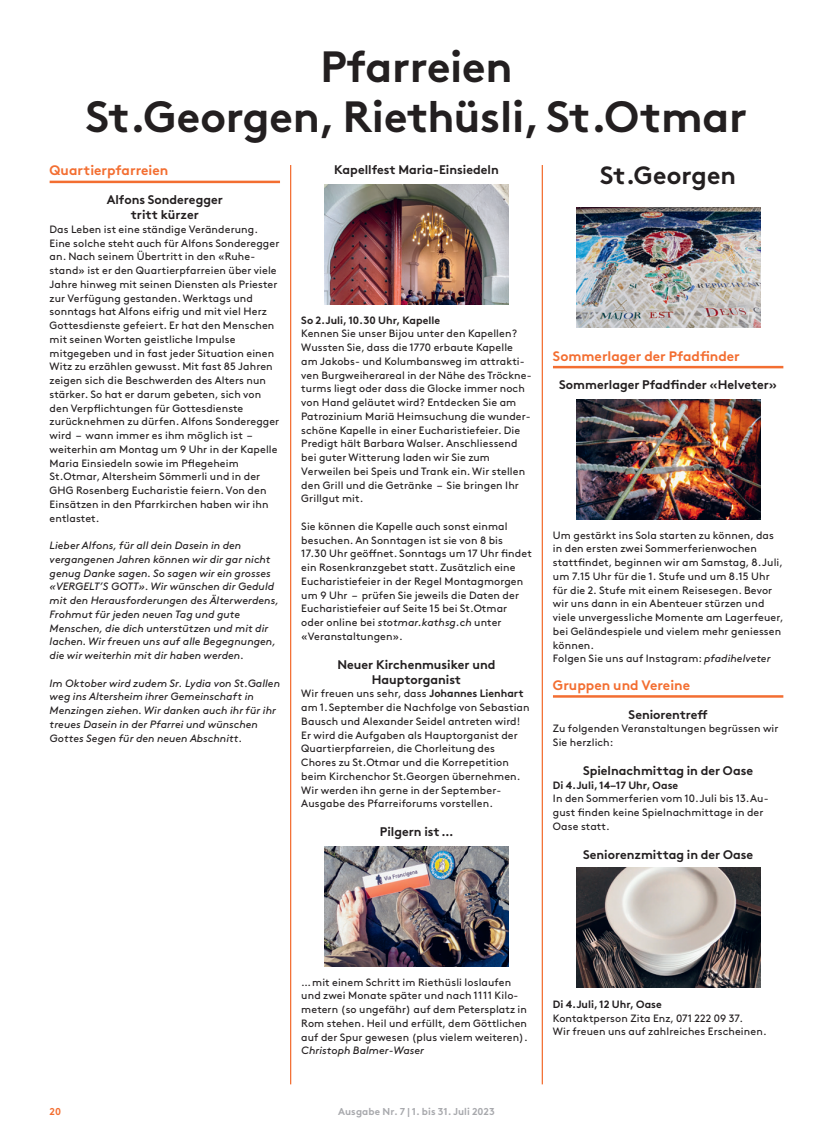
<style>
.page{position:relative;width:833px;height:1134px;background:#fff}
.page>*{position:absolute;margin:0;border:0;box-sizing:border-box;transform-origin:0 0}
.t1{font:700 43.75px/50px "Brown Pro";letter-spacing:-.005em;color:#231f20;text-align:center}
.t2{font:700 25px "Brown Pro";letter-spacing:.005em;color:#231f20}
.t3{font:700 13.75px "Brown Pro";color:#f36e31}
.t4{font:700 12.5px/15px "Brown Pro";color:#231f20;text-align:center}
.t5{font:10.62px/13.8px "Brown Pro";letter-spacing:.01em;color:#231f20}
.t6{font:italic 10.62px/13.8px "Brown Pro";letter-spacing:.005em;color:#231f20}
.t7{font:700 10.62px "Brown Pro";color:#231f20}
.t8{font:700 10px "Brown Pro";letter-spacing:.01em;color:#a8a9ad}
.t9{font:700 10px "Brown Pro";color:#f36e31}
.s1{font-style:italic}
.s2{font-weight:700}
</style>
<div class="page">
<hr style="left:542px;top:165px;width:1px;height:919px;background:#f36e31">
<hr style="left:290px;top:165px;width:1px;height:919px;background:#f36e31">
<img style="left:324px;top:184px;width:184px;height:120px">
<img style="left:324px;top:846px;width:184px;height:120px">
<hr style="left:553px;top:366px;width:230px;height:2px;background:#f36e31">
<hr style="left:553px;top:695px;width:230px;height:3px;background:#f36e31">
<img style="left:576px;top:208px;width:184px;height:120px">
<img style="left:576px;top:399px;width:184px;height:120px">
<img style="left:576px;top:867px;width:184px;height:120px">
<hr style="left:50px;top:181px;width:230px;height:2px;background:#f36e31">
<h1 class="t1" style="left:86px;top:38px;width:662px">Pfarreien<br>St.Georgen, Riethüsli, St.Otmar</h1>
<p class="t3" style="left:50px;top:159px;width:120px">Quartierpfarreien</p>
<p class="t4" style="left:107px;top:191px;width:118px">Alfons Sonderegger tritt kürzer</p>
<p class="t5" style="left:50px;top:221px;width:231px">Das Leben ist eine ständige Veränderung.<br>Eine solche steht auch für Alfons Sonderegger an. Nach seinem Übertritt in den «Ruhe&shy;stand» ist er den Quartierpfarreien über viele Jahre hinweg mit seinen Diensten als Priester zur Verfügung gestanden. Werktags und sonntags hat Alfons eifrig und mit viel Herz Gottesdienste gefeiert. Er hat den Menschen mit seinen Worten geistliche Impulse mitgegeben und in fast jeder Situation einen Witz zu erzählen gewusst. Mit fast 85 Jahren zeigen sich die Beschwerden des Alters nun stärker. So hat er darum gebeten, sich von den Verpflichtungen für Gottesdienste zurücknehmen zu dürfen. Alfons Sonderegger wird – wann immer es ihm möglich ist – weiterhin am Montag um 9 Uhr in der Kapelle Maria Einsiedeln sowie im Pflegeheim St.Otmar, Altersheim Sömmerli und in der GHG Rosenberg Eucharistie feiern. Von den Einsätzen in den Pfarrkirchen haben wir ihn entlastet.</p>
<p class="t6" style="left:50px;top:538px;width:231px">Lieber Alfons, für all dein Dasein in den vergangenen Jahren können wir dir gar nicht genug Danke sagen. So sagen wir ein grosses «VERGELT’S GOTT». Wir wünschen dir Geduld mit den Herausforderungen des Älterwerdens, Frohmut für jeden neuen Tag und gute Menschen, die dich unterstützen und mit dir lachen. Wir freuen uns auf alle Begegnungen, die wir weiterhin mit dir haben werden.</p>
<p class="t6" style="left:50px;top:675px;width:232px">Im Oktober wird zudem Sr. Lydia von St.Gallen weg ins Altersheim ihrer Gemeinschaft in Menzingen ziehen. Wir danken auch ihr für ihr treues Dasein in der Pfarrei und wünschen Gottes Segen für den neuen Abschnitt.</p>
<p class="t4" style="left:334px;top:161px;width:166px">Kapellfest Maria-Einsiedeln</p>
<h2 class="t2" style="left:600px;top:155px;width:137px">St.Georgen</h2>
<p class="t7" style="left:301px;top:311px;width:140px">So 2.Juli, 10.30 Uhr, Kapelle</p>
<p class="t5" style="left:301px;top:326px;width:232px">Kennen Sie unser Bijou unter den Kapellen?<br>Wussten Sie, dass die 1770 erbaute Kapelle am Jakobs- und Kolumbansweg im attrakti&shy;ven Burgweiherareal in der Nähe des Tröckne&shy;turms liegt oder dass die Glocke immer noch von Hand geläutet wird? Entdecken Sie am Patrozinium Mariä Heimsuchung die wunder&shy;schöne Kapelle in einer Eucharistiefeier. Die Predigt hält Barbara Walser. Anschliessend bei guter Witterung laden wir Sie zum Verweilen bei Speis und Trank ein. Wir stellen den Grill und die Getränke – Sie bringen Ihr Grillgut mit.</p>
<p class="t5" style="left:301px;top:518px;width:232px">Sie können die Kapelle auch sonst einmal besuchen. An Sonntagen ist sie von 8 bis<br>17.30 Uhr geöffnet. Sonntags um 17 Uhr findet ein Rosenkranzgebet statt. Zusätzlich eine Eucharistiefeier in der Regel Montagmorgen um 9 Uhr – prüfen Sie jeweils die Daten der Eucharistiefeier auf Seite 15 bei St.Otmar oder online bei <span class="s1">stotmar.kathsg.ch</span> unter «Veranstaltungen».</p>
<p class="t4" style="left:337px;top:655px;width:159px">Neuer Kirchenmusiker und<br>Hauptorganist</p>
<p class="t5" style="left:301px;top:686px;width:230px">Wir freuen uns sehr, dass <span class="s2">Johannes Lienhart </span>am 1.September die Nachfolge von Sebastian Bausch und Alexander Seidel antreten wird!<br>Er wird die Aufgaben als Hauptorganist der Quartierpfarreien, die Chorleitung des Chores zu St.Otmar und die Korrepetition beim Kirchenchor St.Georgen übernehmen.<br>Wir werden ihn gerne in der September-Ausgabe des Pfarreiforums vorstellen.</p>
<p class="t4" style="left:380px;top:823px;width:75px">Pilgern ist…</p>
<p class="t3" style="left:553px;top:345px;width:188px">Sommerlager der Pfadfinder</p>
<p class="t4" style="left:559px;top:376px;width:219px">Sommerlager Pfadfinder «Helveter»</p>
<p class="t5" style="left:553px;top:527px;width:232px">Um gestärkt ins Sola starten zu können, das in den ersten zwei Sommerferienwochen stattfindet, beginnen wir am Samstag, 8.Juli, um 7.15 Uhr für die 1. Stufe und um 8.15 Uhr für die 2. Stufe mit einem Reisesegen. Bevor wir uns dann in ein Abenteuer stürzen und viele unvergessliche Momente am Lagerfeuer, bei Geländespiele und vielem mehr geniessen können.<br>Folgen Sie uns auf Instagram: <span class="s1">pfadihelveter</span></p>
<p class="t3" style="left:553px;top:674px;width:139px">Gruppen und Vereine</p>
<p class="t4" style="left:628px;top:705px;width:81px">Seniorentreff</p>
<p class="t5" style="left:553px;top:721px;width:227px">Zu folgenden Veranstaltungen begrüssen wir<br>Sie herzlich:</p>
<p class="t4" style="left:583px;top:762px;width:172px">Spielnachmittag in der Oase</p>
<p class="t7" style="left:553px;top:776px;width:127px">Di 4.Juli, 14–17 Uhr, Oase</p>
<p class="t5" style="left:553px;top:791px;width:217px">In den Sommerferien vom 10.Juli bis 13.Au&shy;gust finden keine Spielnachmittage in der<br>Oase statt.</p>
<p class="t4" style="left:583px;top:845px;width:172px">Seniorenzmittag in der Oase</p>
<p class="t5" style="left:301px;top:974px;width:228px">…mit einem Schritt im Riethüsli loslaufen und zwei Monate später und nach 1111 Kilo&shy;metern (so ungefähr) auf dem Petersplatz in Rom stehen. Heil und erfüllt, dem Göttlichen auf der Spur gewesen (plus vielem weiteren).</p>
<p class="t6" style="left:301px;top:1043px;width:124px">Christoph Balmer-Waser</p>
<p class="t9" style="left:50px;top:1103px;width:13px">20</p>
<p class="t8" style="left:338px;top:1103px;width:158px">Ausgabe Nr. 7 | 1. bis 31. Juli 2023</p>
<p class="t7" style="left:553px;top:995px;width:110px">Di 4.Juli, 12 Uhr, Oase</p>
<p class="t5" style="left:553px;top:1010px;width:215px">Kontaktperson Zita Enz, 071 222 09 37.<br>Wir freuen uns auf zahlreiches Erscheinen.</p>
</div>
